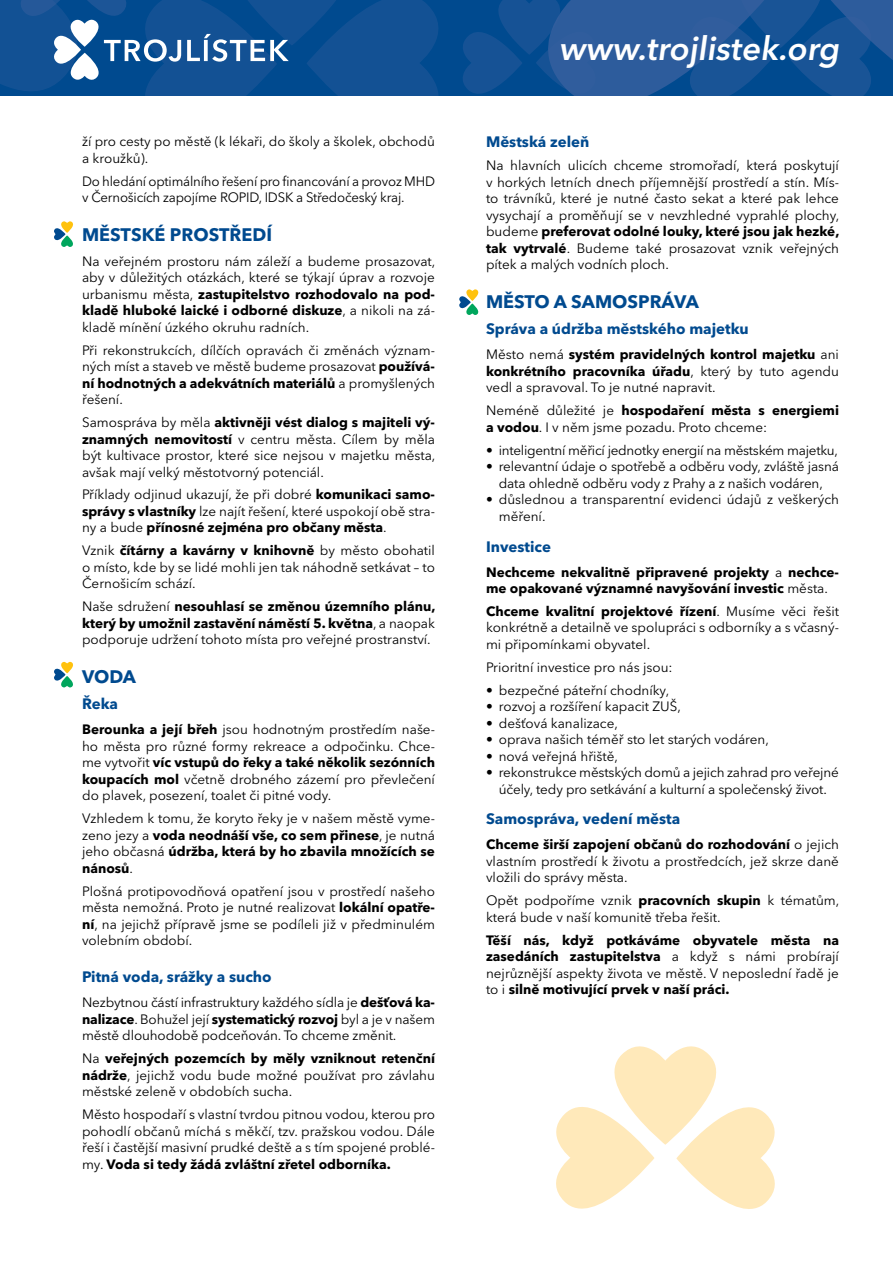
<style>
.page{position:relative;width:893px;height:1263px;background:#fff}
.page>*{position:absolute;margin:0;border:0;box-sizing:border-box;transform-origin:0 0}
.t1{font:600 33px "Avenir Next LT Pro";color:#fff}
.t2{font:700 18px "Avenir Next LT Pro";color:#004a8f}
.t3{font:700 15px "Avenir Next LT Pro";color:#004a8f}
.t4{font:13.5px/16.5px "Avenir Next LT Pro";color:#000;text-align:justify}
.t5{font:700 13.5px/16.5px "Avenir Next LT Pro";color:#000}
.t6{font:13.5px "Avenir Next LT Pro";letter-spacing:-.02em;color:#000}
.s1{font-weight:700}
.s2{font-weight:400}
</style>
<div class="page">
<svg style="left:0;top:0;width:893px;height:96px;background:#1b5798"></svg>
<svg style="left:54px;top:221px;width:19px;height:26px"></svg>
<svg style="left:459px;top:289px;width:20px;height:26px"></svg>
<svg style="left:54px;top:661px;width:19px;height:27px"></svg>
<svg style="left:556px;top:1046px;width:219px;height:163px"></svg>
<p class="t4" style="left:82px;top:133px;width:354px">ží pro cesty po městě (k lékaři, do školy a školek, obchodů a kroužků).</p>
<p class="t4" style="left:82px;top:173px;width:354px">Do hledání optimálního řešení pro financování a provoz MHD v Černošicích zapojíme ROPID, IDSK a Středočeský kraj.</p>
<h2 class="t2" style="left:82px;top:223px;width:191px">MĚSTSKÉ PROSTŘEDÍ</h2>
<p class="t4" style="left:82px;top:253px;width:355px">Na veřejném prostoru nám záleží a budeme prosazovat, aby v důležitých otázkách, které se týkají úprav a rozvoje urbanismu města, <span class="s1">zastupitelstvo rozhodovalo na pod&shy;kladě hluboké laické i odborné diskuze</span>, a nikoli na zá&shy;kladě mínění úzkého okruhu radních.</p>
<p class="t4" style="left:82px;top:342px;width:354px">Při rekonstrukcích, dílčích opravách či změnách význam&shy;ných míst a staveb ve městě budeme prosazovat <span class="s1">používá&shy;ní hodnotných a adekvátních materiálů</span> a promyšlených řešení.</p>
<p class="t4" style="left:82px;top:414px;width:355px">Samospráva by měla <span class="s1">aktivněji vést dialog s majiteli vý&shy;znamných nemovitostí</span> v centru města. Cílem by měla být kultivace prostor, které sice nejsou v majetku města, avšak mají velký městotvorný potenciál.</p>
<p class="t4" style="left:82px;top:486px;width:354px">Příklady odjinud ukazují, že při dobré <span class="s1">komunikaci samo&shy;správy s vlastníky</span> lze najít řešení, které uspokojí obě stra&shy;ny a bude <span class="s1">přínosné zejména pro občany města</span>.</p>
<p class="t4" style="left:82px;top:542px;width:354px">Vznik <span class="s1">čítárny a kavárny v knihovně</span> by město obohatil o místo, kde by se lidé mohli jen tak náhodně setkávat – to Černošicím schází.</p>
<p class="t4" style="left:82px;top:598px;width:355px">Naše sdružení <span class="s1">nesouhlasí se změnou územního plánu, který by umožnil zastavění náměstí 5. května</span>, a naopak podporuje udržení tohoto místa pro veřejné prostranství.</p>
<h2 class="t2" style="left:82px;top:665px;width:56px">VODA</h2>
<p class="t3" style="left:82px;top:695px;width:38px">Řeka</p>
<p class="t4" style="left:82px;top:721px;width:354px"><span class="s1">Berounka a její břeh</span> jsou hodnotným prostředím naše&shy;ho města pro různé formy rekreace a odpočinku. Chce&shy;me vytvořit <span class="s1">víc vstupů do řeky a také několik sezónních koupacích mol</span> včetně drobného zázemí pro převlečení do plavek, posezení, toalet či pitné vody.</p>
<p class="t4" style="left:82px;top:810px;width:354px">Vzhledem k tomu, že koryto řeky je v našem městě vyme&shy;zeno jezy a <span class="s1">voda neodnáší vše, co sem přinese</span>, je nutná jeho občasná <span class="s1">údržba, která by ho zbavila množících se nánosů</span>.</p>
<p class="t4" style="left:82px;top:883px;width:354px">Plošná protipovodňová opatření jsou v prostředí našeho města nemožná. Proto je nutné realizovat <span class="s1">lokální opatře&shy;ní</span>, na jejichž přípravě jsme se podíleli již v předminulém volebním období.</p>
<p class="t3" style="left:82px;top:968px;width:191px">Pitná voda, srážky a sucho</p>
<p class="t4" style="left:82px;top:994px;width:354px">Nezbytnou částí infrastruktury každého sídla je <span class="s1">dešťová ka&shy;nalizace</span>. Bohužel její <span class="s1">systematický rozvoj</span> byl a je v našem městě dlouhodobě podceňován. To chceme změnit.</p>
<p class="t4" style="left:82px;top:1050px;width:354px">Na <span class="s1">veřejných pozemcích by měly vzniknout retenční nádrže</span>, jejichž vodu bude možné používat pro závlahu městské zeleně v obdobích sucha.</p>
<p class="t4" style="left:82px;top:1106px;width:354px">Město hospodaří s vlastní tvrdou pitnou vodou, kterou pro pohodlí občanů míchá s měkčí, tzv. pražskou vodou. Dále řeší i častější masivní prudké deště a s tím spojené problé&shy;my. <span class="s1">Voda si tedy žádá zvláštní zřetel odborníka.</span></p>
<h1 class="t1" style="left:559px;top:28px;width:287px">www.troj listek.org</h1>
<p class="t3" style="left:486px;top:133px;width:105px">Městská zeleň</p>
<p class="t4" style="left:486px;top:157px;width:355px">Na hlavních ulicích chceme stromořadí, která poskytují v horkých letních dnech příjemnější prostředí a stín. Mís&shy;to trávníků, které je nutné často sekat a které pak lehce vysychají a proměňují se v nevzhledné vyprahlé plochy, budeme <span class="s1">preferovat odolné louky, které jsou jak hezké, tak vytrvalé</span>. Budeme také prosazovat vznik veřejných pítek a malých vodních ploch.</p>
<h2 class="t2" style="left:486px;top:291px;width:215px">MĚSTO A SAMOSPRÁVA</h2>
<p class="t3" style="left:486px;top:320px;width:264px">Správa a údržba městského majetku</p>
<p class="t4" style="left:486px;top:346px;width:354px">Město nemá <span class="s1">systém pravidelných kontrol majetku</span> ani <span class="s1">konkrétního pracovníka úřadu</span>, který by tuto agendu vedl a spravoval. To je nutné napravit.</p>
<p class="t4" style="left:486px;top:402px;width:354px">Neméně důležité je <span class="s1">hospodaření města s energiemi a vodou</span>. I v něm jsme pozadu. Proto chceme:</p>
<p class="t6" style="left:486px;top:442px;width:353px">• inteligentní měřicí jednotky energií na městském majetku,</p>
<p class="t4" style="left:486px;top:458px;width:354px;text-align:center">• relevantní údaje o spotřebě a odběru vody, zvláště jasná data ohledně odběru vody z Prahy a z našich vodáren,</p>
<p class="t4" style="left:499px;top:491px;width:342px;text-indent:-13px">• důslednou a transparentní evidenci údajů z veškerých měření.</p>
<p class="t3" style="left:486px;top:537px;width:67px">Investice</p>
<p class="t5" style="left:486px;top:563px;width:354px">Nechceme nekvalitně připravené projekty <span class="s2">a</span> nechce&shy;me opakované významné navyšování investic <span class="s2">města.</span></p>
<p class="t4" style="left:486px;top:603px;width:354px"><span class="s1">Chceme kvalitní projektové řízení</span>. Musíme věci řešit konkrétně a detailně ve spolupráci s odborníky a s včasný&shy;mi připomínkami obyvatel.</p>
<p class="t4" style="left:486px;top:659px;width:188px">Prioritní investice pro nás jsou:</p>
<p class="t4" style="left:486px;top:682px;width:185px">• bezpečné páteřní chodníky,</p>
<p class="t4" style="left:486px;top:698px;width:196px">• rozvoj a rozšíření kapacit ZUŠ,</p>
<p class="t4" style="left:486px;top:715px;width:133px">• dešťová kanalizace,</p>
<p class="t4" style="left:486px;top:731px;width:284px">• oprava našich téměř sto let starých vodáren,</p>
<p class="t4" style="left:486px;top:748px;width:134px">• nová veřejná hřiště,</p>
<p class="t4" style="left:486px;top:764px;width:354px;text-align:center">• rekonstrukce městských domů a jejich zahrad pro veřejné účely, tedy pro setkávání a kulturní a společenský život.</p>
<p class="t3" style="left:486px;top:810px;width:196px">Samospráva, vedení města</p>
<p class="t4" style="left:486px;top:836px;width:354px"><span class="s1">Chceme širší zapojení občanů do rozhodování</span> o jejich vlastním prostředí k životu a prostředcích, jež skrze daně vložili do správy města.</p>
<p class="t4" style="left:486px;top:892px;width:355px">Opět podpoříme vznik <span class="s1">pracovních skupin</span> k tématům, která bude v naší komunitě třeba řešit.</p>
<p class="t5" style="left:486px;top:931px;width:354px;text-align:justify">Těší nás, když potkáváme obyvatele města na zasedáních zastupitelstva <span class="s2">a když s námi probírají nejrůznější aspekty života ve městě. V neposlední řadě je to i</span> silně motivující prvek v naší práci.</p>
</div>
